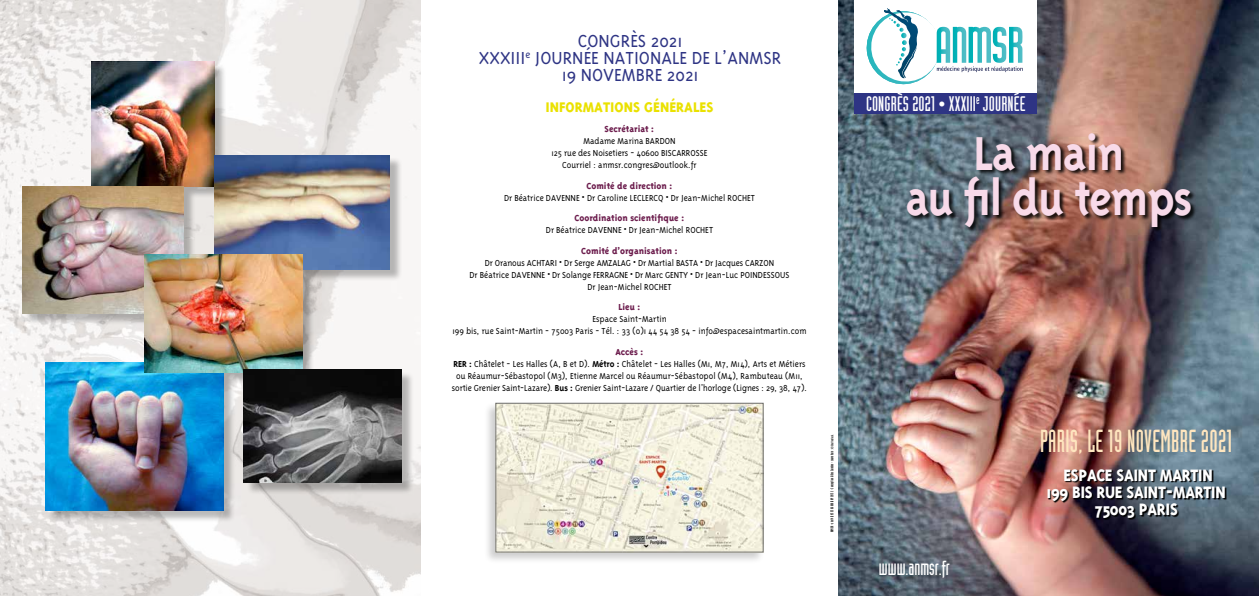
<style>
.page{position:relative;width:1259px;height:596px;background:#fff}
.page>*{position:absolute;margin:0;border:0;box-sizing:border-box;transform-origin:0 0}
.t1{font:700 54.6px/45.2px "Triplex";letter-spacing:-.02em;color:#fadceb;text-align:center;scale:.9 1}
.t2{font:31.2px "Industria Solid";letter-spacing:.01em;color:#ffe6bf;scale:.9 1}
.t3{font:20.6px "Industria Solid";letter-spacing:.005em;color:#fff}
.t4{font:300 20px/17px "Triplex";color:#2e3484;text-align:center}
.t5{font:20px "Industria Solid";color:#fff}
.t6{font:800 19px/17px "Triplex";letter-spacing:-.02em;color:#fff;text-align:center;scale:.9 1}
.t7{font:800 16px "Triplex";color:#eae100;scale:.96 1}
.t8{font:300 10px/12px "Triplex";color:#000;text-align:center;scale:.96 1}
.t9{font:800 10px "Triplex";color:#6c1d4d;scale:.96 1}
.t10{font:4px "Industria Solid";color:#000}
.s1{font-weight:800;color:#6c1d4d}
.s2{font-weight:700}
.s3{font-size:3.4px}
.s4{font-size:14px}
</style>
<div class="page">
<img style="left:0;top:0;width:420px;height:595px">
<img style="left:839px;top:0;width:420px;height:595px">
<div style="left:483px;top:401px;width:281px;height:163px;background:#000;opacity:.2"></div>
<img style="left:497px;top:405px;width:264px;height:145px">
<div style="left:495px;top:403px;width:268px;height:149px;border:1px solid #6d6d6c"></div>
<svg style="left:1047px;top:469px;width:179px;height:51px;background:#47424a"></svg>
<div style="left:854px;top:0;width:183px;height:102px;background:#fff"></div>
<svg style="left:866px;top:8px;width:156px;height:77px"></svg>
<div style="left:854px;top:93px;width:183px;height:20px;background:#2e3484"></div>
<div style="left:906px;top:133px;width:290px;height:100px;background:#000;opacity:.86"></div>
<div style="left:24px;top:63px;width:390px;height:460px;background:#000;opacity:.27"></div>
<img style="left:46px;top:362px;width:177px;height:148px">
<img style="left:91px;top:62px;width:123px;height:125px">
<img style="left:22px;top:187px;width:162px;height:126px">
<img style="left:214px;top:155px;width:176px;height:114px">
<img style="left:145px;top:254px;width:157px;height:118px">
<img style="left:244px;top:369px;width:157px;height:113px">
<h3 class="t4" style="left:479px;top:32px;width:304px">CONGRÈS 2021<br>XXXIII<sup>e</sup> JOURNÉE NATIONALE DE L’ANMSR<br>19 NOVEMBRE 2021</h3>
<h3 class="t7" style="left:545px;top:98px;width:177px">INFORMATIONS GÉNÉRALES</h3>
<p class="t9" style="left:604px;top:123px;width:53px">Secrétariat :</p>
<p class="t8" style="left:551px;top:135px;width:164px">Madame Marina BARDON<br>125 rue des Noisetiers - 40600 BISCARROSSE<br>Courriel : anmsr.congres@outlook.fr</p>
<p class="t9" style="left:586px;top:180px;width:91px">Comité de direction :</p>
<p class="t8" style="left:504px;top:191px;width:263px">Dr Béatrice DAVENNE • Dr Caroline LECLERCQ • Dr Jean-Michel ROCHET</p>
<p class="t9" style="left:574px;top:212px;width:116px">Coordination scientifique :</p>
<p class="t8" style="left:546px;top:224px;width:176px">Dr Béatrice DAVENNE • Dr Jean-Michel ROCHET</p>
<p class="t9" style="left:581px;top:245px;width:102px">Comité d’organisation :</p>
<p class="t8" style="left:469px;top:256px;width:335px">Dr Oranous ACHTARI • Dr Serge AMZALAG • Dr Martial BASTA • Dr Jacques CARZON<br>Dr Béatrice DAVENNE • Dr Solange FERRAGNE • Dr Marc GENTY • Dr Jean-Luc POINDESSOUS<br>Dr Jean-Michel ROCHET</p>
<p class="t9" style="left:618px;top:301px;width:25px">Lieu :</p>
<p class="t8" style="left:452px;top:313px;width:370px">Espace Saint-Martin<br>199 bis, rue Saint-Martin - 75003 Paris - Tél. : 33 (0)1 44 54 38 54 - info@espacesaintmartin.com</p>
<p class="t8" style="left:452px;top:345px;width:371px"><span class="s1">Accès :<br></span><span class="s2">RER :</span> Châtelet - Les Halles (A, B et D). <span class="s2">Métro :</span> Châtelet - Les Halles (M1, M7, M14), Arts et Métiers ou Réaumur-Sébastopol (M3), Etienne Marcel ou Réaumur-Sébastopol (M4), Rambuteau (M11, sortie Grenier Saint-Lazare). <span class="s2">Bus :</span> Grenier Saint-Lazare / Quartier de l’horloge (Lignes : 29, 38, 47).</p>
<p class="t10" style="left:830px;top:531px;width:99px;rotate:-90deg">ANMSR - siret 412 935 306 000 16 APE 913 E - Conception Gilles Carmine - couverture : <span class="s3">© Shutterstock</span>.</p>
<h3 class="t3" style="left:866px;top:92px;width:161px">CONGRÈS 2021 <span class="s4">•</span> XXXIII<sup>e</sup> JOURNÉE</h3>
<h1 class="t1" style="left:905px;top:129px;width:321px">La main<br>au fil du temps</h1>
<h2 class="t2" style="left:1040px;top:423px;width:215px">PARIS, LE 19 N0VEMBRE 2021</h2>
<h3 class="t5" style="left:879px;top:556px;width:73px">www.anmsr.fr</h3>
<h3 class="t6" style="left:1046px;top:466px;width:201px">ESPACE SAINT MARTIN<br>199 BIS RUE SAINT-MARTIN<br>75003 PARIS</h3>
</div>
